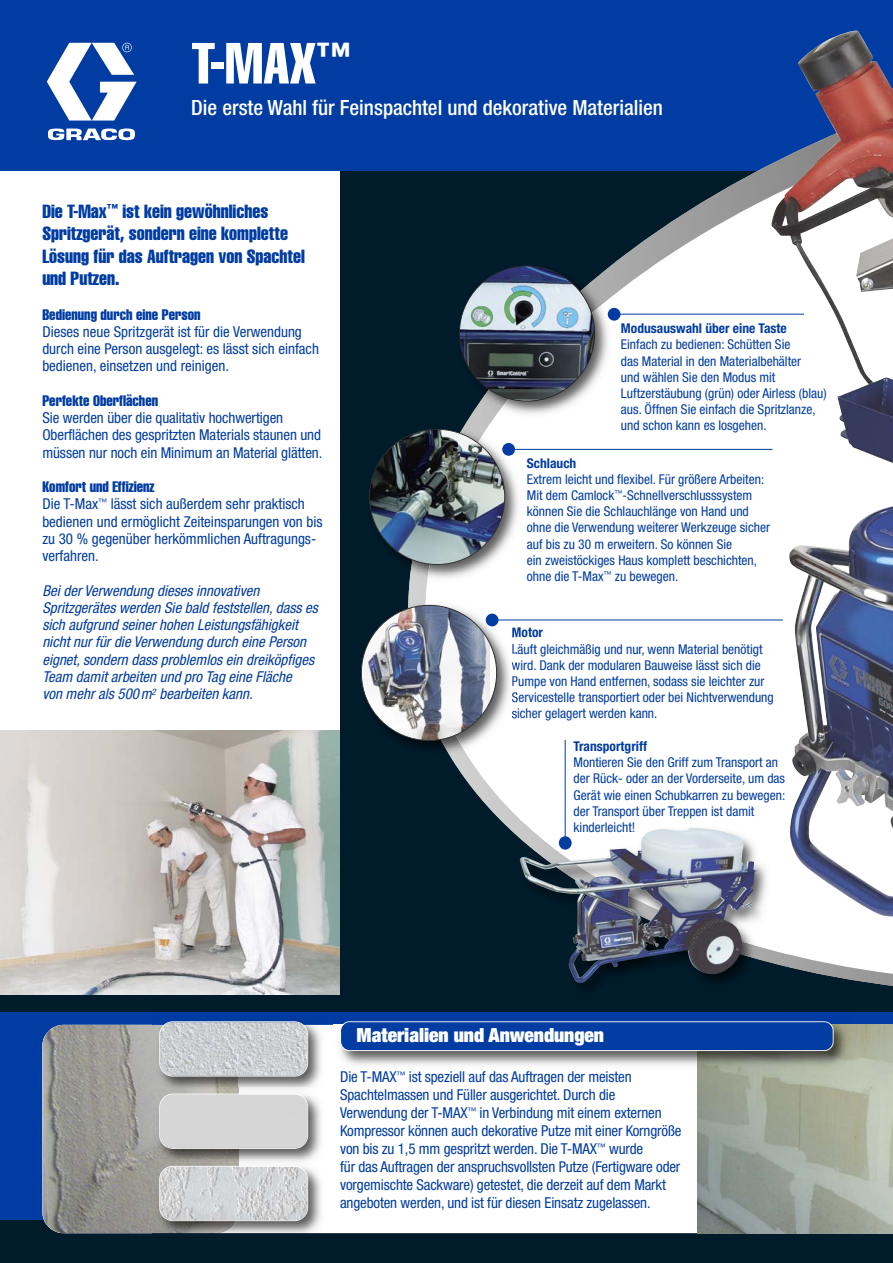
<style>
.page{position:relative;width:893px;height:1263px;background:#fff}
.page>*{position:absolute;margin:0;border:0;box-sizing:border-box;transform-origin:0 0}
.t1{font:57px "Helvetica LT Std Comp";color:#fff}
.t2{font:500 condensed 21px "Helvetica Neue LT Std";color:#fff}
.t3{font:900 condensed 19.5px "Helvetica Neue LT Std";color:#fff}
.t4{font:18.75px/22.5px "Helvetica LT Std Comp";color:#003ca2}
.t5{font:condensed 15px/17.2px "Helvetica Neue LT Std";letter-spacing:-.005em;color:#003ca2}
.t6{font:italic condensed 15px/17.2px "Helvetica Neue LT Std";color:#003ca2}
.t7{font:15px "Helvetica LT Std Comp";color:#003ca2}
.t8{font:condensed 13.5px/16.2px "Helvetica Neue LT Std";color:#003ca2}
.t9{font:700 condensed 13.5px "Helvetica Neue LT Std";color:#003ca2}
</style>
<div class="page">
<img style="left:0;top:731px;width:340px;height:264px">
<div style="left:0;top:995px;width:351px;height:268px;background:#001c2b"></div>
<div style="left:340px;top:170px;width:552px;height:1093px;background:#001c2b"></div>
<div style="left:0;top:1012px;width:892px;height:208px;background:#003ca2"></div>
<div style="left:42px;top:1025px;width:655px;height:208px;background:#fff"></div>
<img style="left:42px;top:1025px;width:196px;height:208px;border-radius:21px">
<div style="left:0;top:0;width:892px;height:170px;background:#003ca2"></div>
<svg style="left:47px;top:43px;width:90px;height:97px"></svg>
<svg style="left:409px;top:155px;width:483px;height:831px;fill:#fff"></svg>
<img style="left:452px;top:259px;width:162px;height:162px">
<img style="left:467px;top:263px;width:147px;height:158px">
<img style="left:492px;top:294px;width:122px;height:127px">
<img style="left:459px;top:265px;width:136px;height:137px">
<img style="left:407px;top:598px;width:18px;height:162px">
<img style="left:425px;top:598px;width:91px;height:162px">
<svg style="left:512px;top:628px;width:4px;height:10px"></svg>
<svg style="left:512px;top:644px;width:4px;height:10px"></svg>
<svg style="left:511px;top:662px;width:5px;height:8px"></svg>
<svg style="left:512px;top:676px;width:4px;height:26px"></svg>
<svg style="left:512px;top:710px;width:4px;height:10px"></svg>
<img style="left:361px;top:605px;width:136px;height:136px">
<img style="left:498px;top:967px;width:291px;height:23px">
<img style="left:498px;top:794px;width:291px;height:161px">
<img style="left:520px;top:828px;width:237px;height:155px">
<img style="left:409px;top:422px;width:18px;height:162px">
<img style="left:427px;top:422px;width:97px;height:162px">
<img style="left:369px;top:429px;width:136px;height:136px">
<img style="left:152px;top:1024px;width:176px;height:1px">
<img style="left:238px;top:1025px;width:90px;height:62px">
<img style="left:152px;top:1025px;width:86px;height:62px">
<svg style="left:159px;top:1021px;width:149px;height:56px;background:#c8ccd0"></svg>
<img style="left:152px;top:1087px;width:176px;height:81px">
<div style="left:159px;top:1094px;width:149px;height:55px;background:#d6d6d6"></div>
<img style="left:152px;top:1233px;width:176px;height:1px">
<img style="left:238px;top:1168px;width:90px;height:65px">
<img style="left:152px;top:1168px;width:86px;height:65px">
<svg style="left:159px;top:1166px;width:149px;height:55px;background:#d0d2d4"></svg>
<img style="left:697px;top:1025px;width:195px;height:208px">
<img style="left:788px;top:30px;width:104px;height:887px">
<hr style="left:614px;top:314px;width:190px;height:1px;background:#003ca2">
<div style="left:607px;top:308px;width:13px;height:13px;background:#003ca2;border-radius:50%"></div>
<div style="left:559px;top:836px;width:12px;height:14px;background:#003ca2;border-radius:50%"></div>
<hr style="left:564px;top:740px;width:1px;height:101px;background:#003ca2">
<hr style="left:492px;top:620px;width:290px;height:1px;background:#003ca2">
<div style="left:485px;top:614px;width:13px;height:12px;background:#003ca2;border-radius:50%"></div>
<hr style="left:509px;top:449px;width:263px;height:1px;background:#003ca2">
<div style="left:502px;top:443px;width:13px;height:13px;background:#003ca2;border-radius:50%"></div>
<img style="left:333px;top:1024px;width:519px;height:46px">
<svg style="left:340px;top:1021px;width:493px;height:30px"></svg>
<h1 class="t1" style="left:191px;top:43px;width:160px">T-MAX<sup>™</sup></h1>
<h2 class="t2" style="left:191px;top:100px;width:473px">Die erste Wahl für Feinspachtel und dekorative Materialien</h2>
<h3 class="t4" style="left:42px;top:201px;width:264px">Die T-Max<sup>™</sup> ist kein gewöhnliches<br>Spritzgerät, sondern eine komplette<br>Lösung für das Auftragen von Spachtel und Putzen.</h3>
<p class="t7" style="left:42px;top:309px;width:160px">Bedienung durch eine Person</p>
<p class="t5" style="left:42px;top:324px;width:278px">Dieses neue Spritzgerät ist für die Verwendung durch eine Person ausgelegt: es lässt sich einfach bedienen, einsetzen und reinigen.</p>
<p class="t7" style="left:42px;top:395px;width:117px">Perfekte Oberflächen</p>
<p class="t5" style="left:42px;top:411px;width:281px">Sie werden über die qualitativ hochwertigen<br>Oberflächen des gespritzten Materials staunen und müssen nur noch ein Minimum an Material glätten.</p>
<p class="t7" style="left:42px;top:481px;width:114px">Komfort und Effizienz</p>
<p class="t5" style="left:42px;top:497px;width:282px">Die T-Max<sup>™</sup> lässt sich außerdem sehr praktisch bedienen und ermöglicht Zeiteinsparungen von bis zu 30 % gegenüber herkömmlichen Auftragungs&shy;verfahren.</p>
<p class="t6" style="left:42px;top:583px;width:277px">Bei der Verwendung dieses innovativen Spritzgerätes werden Sie bald feststellen, dass es sich aufgrund seiner hohen Leistungsfähigkeit nicht nur für die Verwendung durch eine Person eignet, sondern dass problemlos ein dreiköpfiges Team damit arbeiten und pro Tag eine Fläche<br>von mehr als 500m<sup>2</sup> bearbeiten kann.</p>
<p class="t9" style="left:621px;top:324px;width:167px">Modusauswahl über eine Taste</p>
<p class="t8" style="left:621px;top:338px;width:207px">Einfach zu bedienen: Schütten Sie<br>das Material in den Materialbehälter<br>und wählen Sie den Modus mit Luftzerstäubung (grün) oder Airless (blau) aus. Öffnen Sie einfach die Spritzlanze, und schon kann es losgehen.</p>
<p class="t9" style="left:527px;top:458px;width:51px">Schlauch</p>
<p class="t8" style="left:527px;top:472px;width:245px">Extrem leicht und flexibel. Für größere Arbeiten:<br>Mit dem Camlock<sup>™</sup>-Schnellverschlusssystem können Sie die Schlauchlänge von Hand und ohne die Verwendung weiterer Werkzeuge sicher auf bis zu 30 m erweitern. So können Sie<br>ein zweistöckiges Haus komplett beschichten, ohne die T-Max<sup>™</sup> zu bewegen.</p>
<p class="t9" style="left:511px;top:628px;width:33px">Motor</p>
<p class="t8" style="left:511px;top:642px;width:264px">Läuft gleichmäßig und nur, wenn Material benötigt wird. Dank der modularen Bauweise lässt sich die Pumpe von Hand entfernen, sodass sie leichter zur Servicestelle transportiert oder bei Nichtverwendung sicher gelagert werden kann.</p>
<p class="t9" style="left:573px;top:741px;width:75px">Transportgriff</p>
<p class="t8" style="left:573px;top:756px;width:213px">Montieren Sie den Griff zum Transport an der Rück- oder an der Vorderseite, um das Gerät wie einen Schubkarren zu bewegen: der Transport über Treppen ist damit kinderleicht!</p>
<h3 class="t3" style="left:356px;top:1028px;width:249px">Materialien und Anwendungen</h3>
<p class="t5" style="left:340px;top:1069px;width:343px;line-height:18px">Die T-MAX<sup>™</sup> ist speziell auf das Auftragen der meisten Spachtelmassen und Füller ausgerichtet. Durch die Verwendung der T-MAX<sup>™</sup> in Verbindung mit einem externen Kompressor können auch dekorative Putze mit einer Korngröße von bis zu 1,5 mm gespritzt werden. Die T-MAX<sup>™</sup> wurde<br>für das Auftragen der anspruchsvollsten Putze (Fertigware oder vorgemischte Sackware) getestet, die derzeit auf dem Markt angeboten werden, und ist für diesen Einsatz zugelassen.</p>
</div>
